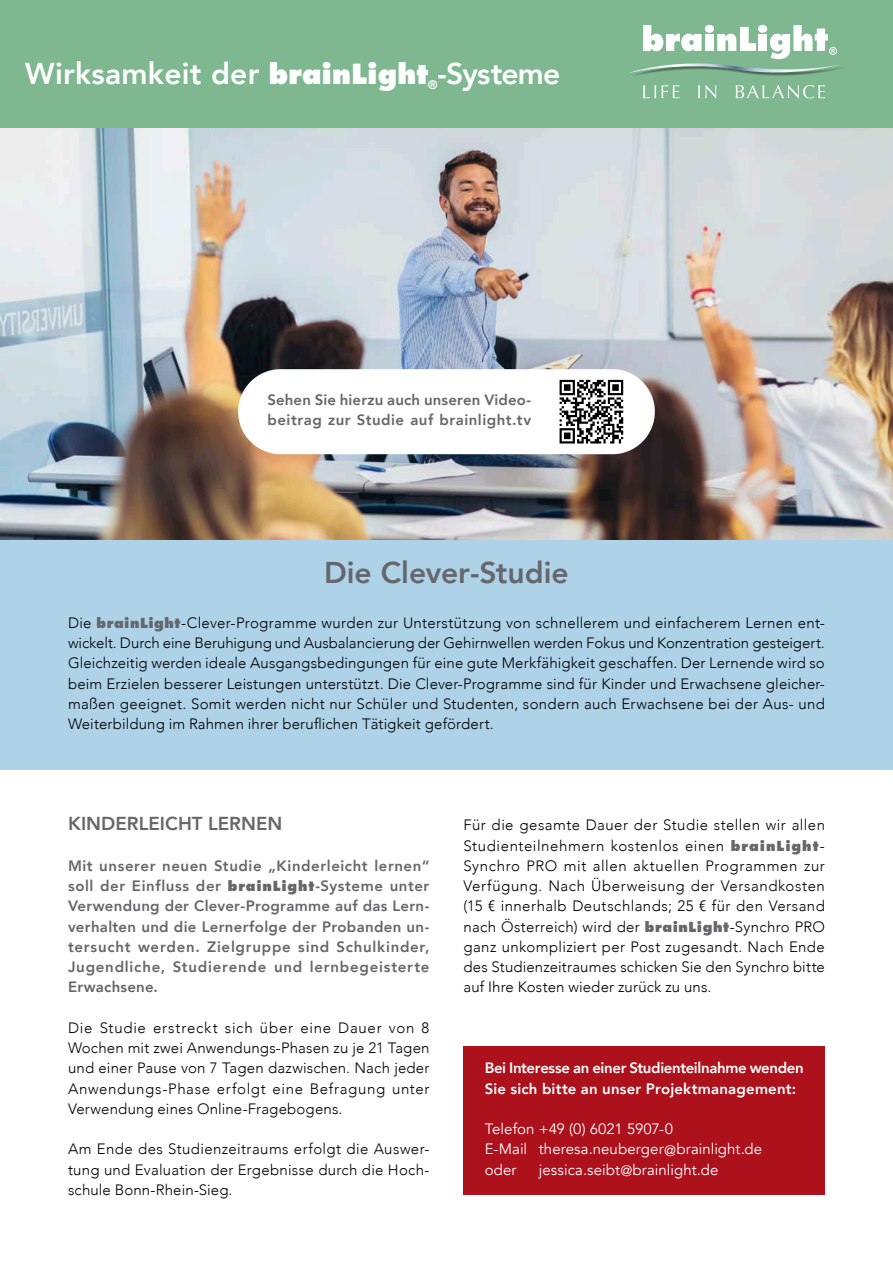
<style>
.page{position:relative;width:893px;height:1263px;background:#fff}
.page>*{position:absolute;margin:0;border:0;box-sizing:border-box;transform-origin:0 0}
.t1{font:800 30px "Avenir";letter-spacing:.01em;color:#fff}
.t2{font:800 30px "Avenir";color:#66676c}
.t3{font:800 18.75px "Avenir";color:#66676c}
.t4{font:300 15px/20.2px "Avenir";letter-spacing:.01em;color:#000;text-align:justify}
.t5{font:800 15px/20.2px "Avenir";letter-spacing:.035em;color:#66676c;text-align:justify}
.t6{font:15px/20.2px "Avenir";letter-spacing:.005em;color:#fff}
.t7{font:800 15px/20.2px "Avenir";letter-spacing:-.02em;color:#fff}
.t8{font:800 11.55px "Futura";color:#fff}
.s1{font-family:"Futura";font-size:27px}
.s2{font-family:"Futura";font-weight:800;font-size:13.5px;color:#66676c}
.s3{font-family:"Futura";font-size:13.5px}
</style>
<div class="page">
<img style="left:1px;top:128px;width:892px;height:412px">
<img style="left:0;top:128px;width:1px;height:419px">
<div style="left:0;top:0;width:893px;height:128px;background:#7fb890"></div>
<div style="left:0;top:540px;width:893px;height:230px;background:#aed3e8"></div>
<div style="left:463px;top:1046px;width:362px;height:149px;background:#ad111c"></div>
<div style="left:238px;top:369px;width:417px;height:85px;background:#fff;border-radius:43px"></div>
<svg style="left:643px;top:85px;width:36px;height:13px"></svg>
<svg style="left:698px;top:85px;width:18px;height:13px"></svg>
<svg style="left:736px;top:85px;width:89px;height:13px"></svg>
<svg style="left:629px;top:25px;width:212px;height:51px"></svg>
<svg style="left:559px;top:379px;width:65px;height:65px"></svg>
<svg style="left:560px;top:380px;width:63px;height:63px"></svg>
<h1 class="t1" style="left:25px;top:50px;width:537px">Wirksamkeit der <span class="s1">brainLight</span> -Systeme</h1>
<p class="t8" style="left:428px;top:77px;width:11px">®</p>
<p class="t5" style="left:268px;top:390px;width:265px">Sehen Sie hierzu auch unseren Video&shy;beitrag zur Studie auf brainlight.tv</p>
<h1 class="t2" style="left:324px;top:549px;width:246px">Die Clever-Studie</h1>
<p class="t4" style="left:68px;top:613px;width:758px">Die <span class="s2">brainLight</span>-Clever-Programme wurden zur Unterstützung von schnellerem und einfacherem Lernen ent&shy;wickelt. Durch eine Beruhigung und Ausbalancierung der Gehirnwellen werden Fokus und Konzentration gesteigert.<br>Gleichzeitig werden ideale Ausgangsbedingungen für eine gute Merkfähigkeit geschaffen. Der Lernende wird so beim Erzielen besserer Leistungen unterstützt. Die Clever-Programme sind für Kinder und Erwachsene gleicher&shy;maßen geeignet. Somit werden nicht nur Schüler und Studenten, sondern auch Erwachsene bei der Aus- und Weiterbildung im Rahmen ihrer beruflichen Tätigkeit gefördert.</p>
<p class="t3" style="left:68px;top:809px;width:216px">KINDERLEICHT LERNEN</p>
<p class="t5" style="left:68px;top:855px;width:363px">Mit unserer neuen Studie „Kinderleicht lernen“ soll der Einfluss der <span class="s3">brainLight</span>-Systeme unter Verwendung der Clever-Programme auf das Lern&shy;verhalten und die Lernerfolge der Probanden un&shy;tersucht werden. Zielgruppe sind Schulkinder, Jugendliche, Studierende und lernbegeisterte Erwachsene.</p>
<p class="t4" style="left:68px;top:1018px;width:363px">Die Studie erstreckt sich über eine Dauer von 8<br>Wochen mit zwei Anwendungs-Phasen zu je 21 Tagen und einer Pause von 7 Tagen dazwischen. Nach jeder Anwendungs-Phase erfolgt eine Befragung unter Verwendung eines Online-Fragebogens.</p>
<p class="t4" style="left:68px;top:1139px;width:363px">Am Ende des Studienzeitraums erfolgt die Auswer&shy;tung und Evaluation der Ergebnisse durch die Hoch&shy;schule Bonn-Rhein-Sieg.</p>
<p class="t4" style="left:463px;top:815px;width:363px">Für die gesamte Dauer der Studie stellen wir allen Studienteilnehmern kostenlos einen <span class="s2">brainLight</span>-Synchro PRO mit allen aktuellen Programmen zur Verfügung. Nach Überweisung der Versandkosten (15 € innerhalb Deutschlands; 25 € für den Versand nach Österreich) wird der <span class="s2">brainLight</span>-Synchro PRO ganz unkompliziert per Post zugesandt. Nach Ende des Studienzeitraumes schicken Sie den Synchro bitte auf Ihre Kosten wieder zurück zu uns.</p>
<p class="t7" style="left:485px;top:1058px;width:320px">Bei Interesse an einer Studienteilnahme wenden<br>Sie sich bitte an unser Projektmanagement:</p>
<p class="t6" style="left:485px;top:1119px;width:279px">Telefon +49 (0) 6021 5907-0<br>E-Mail theresa.neuberger@brainlight.de oder</p>
<p class="t6" style="left:539px;top:1160px;width:181px">jessica.seibt@brainlight.de</p>
</div>
